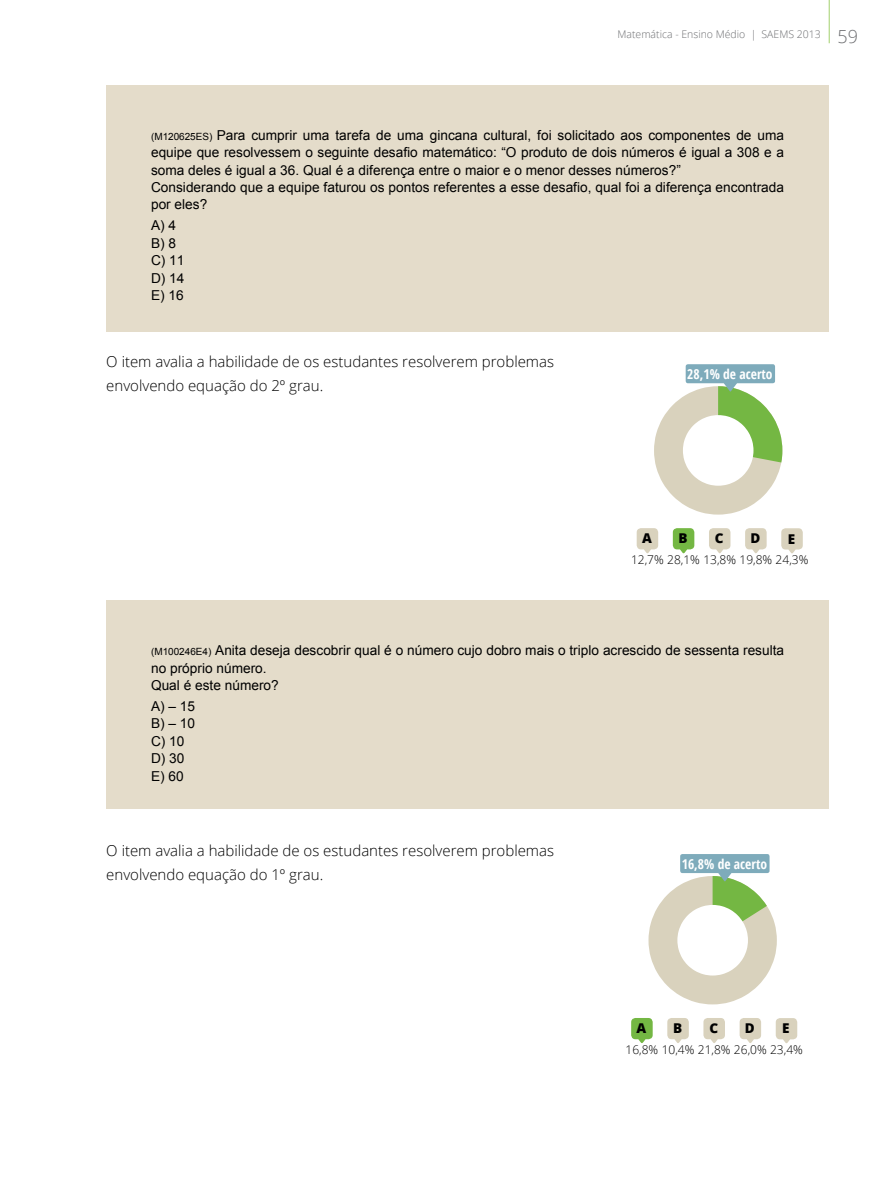
<style>
.page{position:relative;width:893px;height:1191px;background:#fff}
.page>*{position:absolute;margin:0;border:0;box-sizing:border-box;transform-origin:0 0}
.t1{font:180px "Chartwell Pies";color:#74b743}
.t2{font:300 18px "Open Sans";color:#6d6e71}
.t3{font:300 15px/24px "Open Sans";color:#000}
.t4{font:13.65px/17.4px "Arial";color:#000}
.t5{font:700 condensed 13.5px "Open Sans";color:#fff}
.t6{font:800 13.5px "Open Sans";color:#000}
.t7{font:300 12px "Open Sans";color:#000}
.t8{font:300 10.5px "Open Sans";color:#6d6e71}
.s1{font-size:9.9px}
</style>
<div class="page">
<div style="left:106px;top:85px;width:723px;height:247px;background:#e4dcca"></div>
<div style="left:106px;top:600px;width:723px;height:209px;background:#e4dcca"></div>
<svg style="left:637px;top:528px;width:21px;height:26px"></svg>
<svg style="left:673px;top:528px;width:21px;height:26px"></svg>
<svg style="left:709px;top:528px;width:21px;height:26px"></svg>
<svg style="left:745px;top:528px;width:22px;height:26px"></svg>
<svg style="left:781px;top:528px;width:22px;height:26px"></svg>
<svg style="left:654px;top:383px;width:128px;height:131px"></svg>
<div style="left:686px;top:364px;width:89px;height:19px;background:#7eabbb;border-radius:2px"></div>
<svg style="left:631px;top:1018px;width:22px;height:25px"></svg>
<svg style="left:667px;top:1018px;width:22px;height:25px"></svg>
<svg style="left:703px;top:1018px;width:22px;height:25px"></svg>
<svg style="left:740px;top:1018px;width:21px;height:25px"></svg>
<svg style="left:776px;top:1018px;width:21px;height:26px"></svg>
<svg style="left:648px;top:872px;width:129px;height:132px"></svg>
<div style="left:680px;top:854px;width:89px;height:19px;background:#7eabbb;border-radius:2px"></div>
<hr style="left:829px;top:0;width:1px;height:43px;background:#a2d06d">
<p class="t8" style="left:617px;top:27px;width:205px">Matemática - Ensino Médio | SAEMS 2013</p>
<h2 class="t2" style="left:837px;top:24px;width:22px">59</h2>
<p class="t4" style="left:151px;top:126px;width:634px"><span class="s1">(M120625ES)</span> Para cumprir uma tarefa de uma gincana cultural, foi solicitado aos componentes de uma equipe que resolvessem o seguinte desafio matemático: “O produto de dois números é igual a 308 e a soma deles é igual a 36. Qual é a diferença entre o maior e o menor desses números?”<br>Considerando que a equipe faturou os pontos referentes a esse desafio, qual foi a diferença encontrada por eles?</p>
<p class="t4" style="left:151px;top:217px;width:35px">A) 4<br>B) 8<br>C) 11<br>D) 14<br>E) 16</p>
<p class="t3" style="left:106px;top:349px;width:449px">O item avalia a habilidade de os estudantes resolverem problemas envolvendo equação do 2º grau.</p>
<p class="t5" style="left:687px;top:364px;width:87px">28,1% de acerto</p>
<h1 class="t1" style="left:645px;top:340px;width:148px">28</h1>
<p class="t6" style="left:678px;top:528px;width:11px">B</p>
<p class="t6" style="left:715px;top:528px;width:10px">C</p>
<p class="t6" style="left:750px;top:528px;width:11px">D</p>
<p class="t6" style="left:788px;top:528px;width:9px">E</p>
<p class="t7" style="left:631px;top:552px;width:179px">12,7% 28,1% 13,8% 19,8% 24,3%</p>
<p class="t6" style="left:642px;top:528px;width:11px">A</p>
<p class="t4" style="left:151px;top:642px;width:635px"><span class="s1">(M100246E4)</span> Anita deseja descobrir qual é o número cujo dobro mais o triplo acrescido de sessenta resulta no próprio número.<br>Qual é este número?</p>
<p class="t4" style="left:151px;top:697px;width:46px">A) – 15<br>B) – 10<br>C) 10<br>D) 30<br>E) 60</p>
<p class="t3" style="left:106px;top:838px;width:449px">O item avalia a habilidade de os estudantes resolverem problemas envolvendo equação do 1º grau.</p>
<p class="t5" style="left:682px;top:854px;width:87px">16,8% de acerto</p>
<h1 class="t1" style="left:639px;top:829px;width:148px">16</h1>
<p class="t6" style="left:673px;top:1018px;width:11px">B</p>
<p class="t6" style="left:709px;top:1018px;width:10px">C</p>
<p class="t6" style="left:745px;top:1018px;width:11px">D</p>
<p class="t6" style="left:782px;top:1018px;width:9px">E</p>
<p class="t7" style="left:625px;top:1041px;width:179px">16,8% 10,4% 21,8% 26,0% 23,4%</p>
<p class="t6" style="left:636px;top:1018px;width:11px">A</p>
</div>
